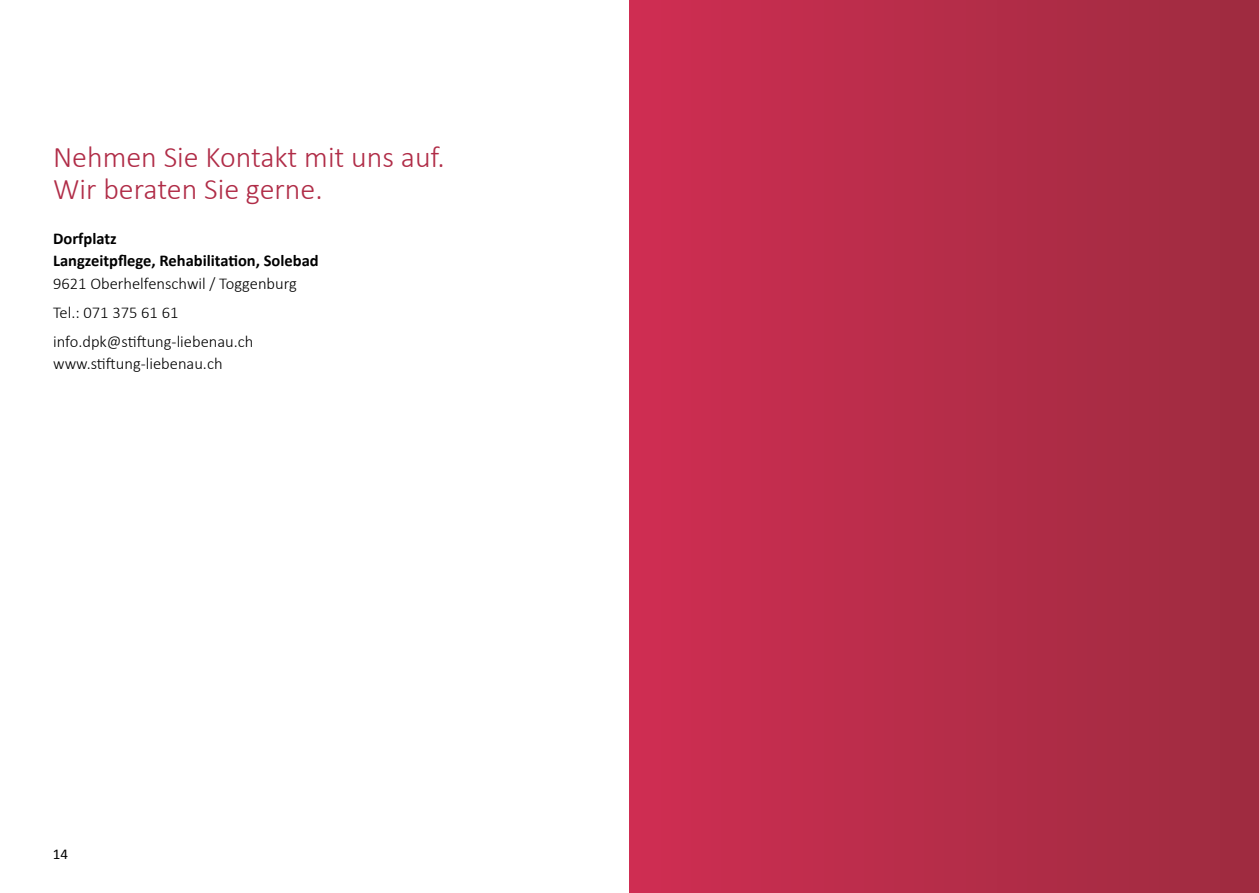
<style>
.page{position:relative;width:1259px;height:893px;background:#fff}
.page>*{position:absolute;margin:0;border:0;box-sizing:border-box;transform-origin:0 0}
.t1{font:300 30px/31.5px "Calibri";color:#b02c47}
.t2{font:300 16.5px/28.8px "Calibri";color:#000}
.t3{font:700 16.5px/22.5px "Calibri";color:#000}
.t4{font:15px "Calibri";color:#000}
</style>
<div class="page">
<div style="left:629px;top:0;width:630px;height:893px;background:linear-gradient(to right,#cf2d52,#9d2c40)"></div>
<h1 class="t1" style="left:53px;top:141px;width:393px">Nehmen Sie Kontakt mit uns auf.<br>Wir beraten Sie gerne.</h1>
<p class="t3" style="left:53px;top:227px;width:267px">Dorfplatz<br>Langzeitpflege, Rehabilitation, Solebad</p>
<p class="t2" style="left:53px;top:269px;width:245px">9621 Oberhelfenschwil / Toggenburg<br>Tel.: 071 375 61 61 info.dpk@stiftung-liebenau.ch</p>
<p class="t2" style="left:53px;top:349px;width:171px">www.stiftung-liebenau.ch</p>
<p class="t4" style="left:53px;top:845px;width:17px">14</p>
</div>
